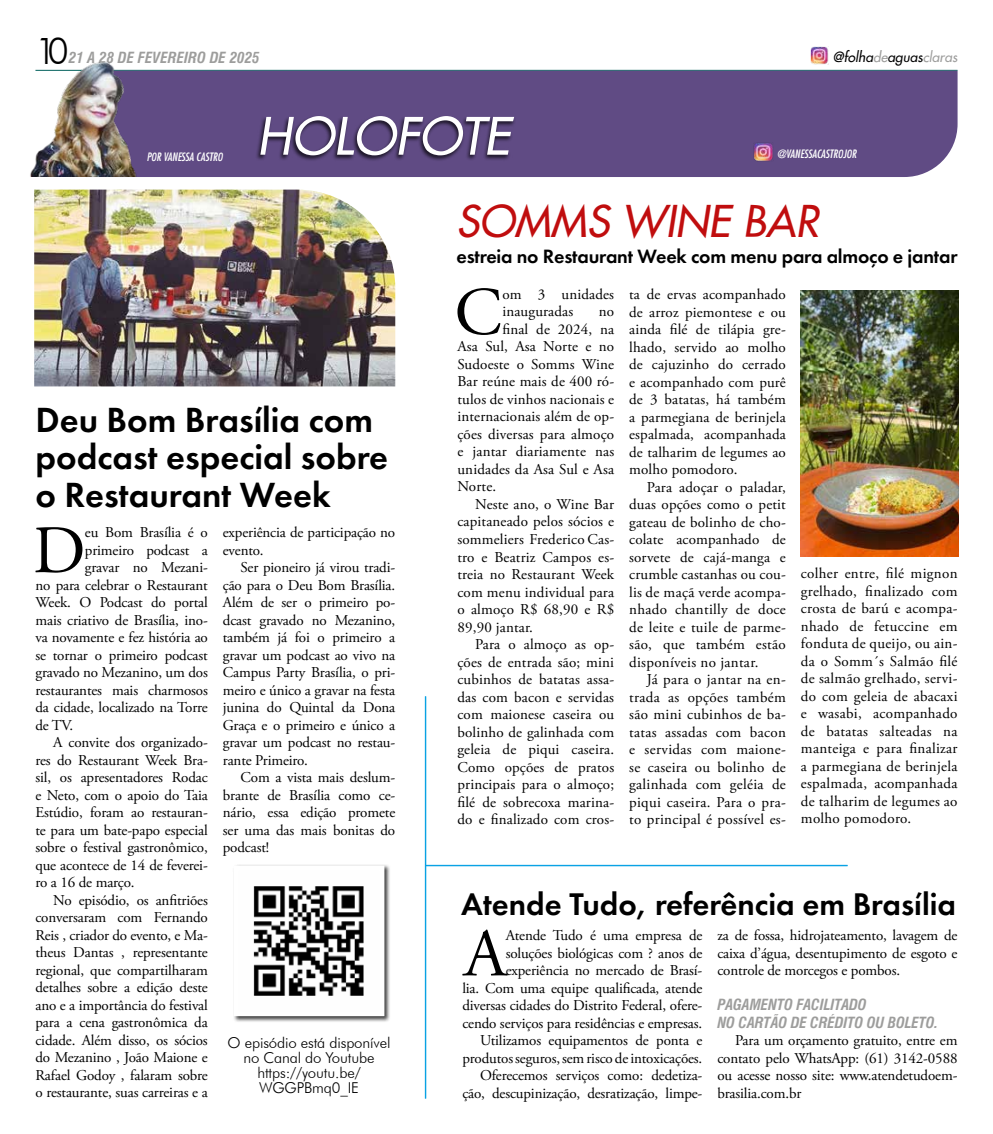
<style>
.page{position:relative;width:993px;height:1134px;background:#fff}
.page>*{position:absolute;margin:0;border:0;box-sizing:border-box;transform-origin:0 0}
.t1{font:67.75px "Adobe Garamond Pro";color:#000}
.t2{font:italic 50px "Futura 2";color:#fff}
.t3{font:italic 42.5px "Futura 2";color:#c00d0e}
.t4{font:300 37px "Futura BT";color:#000}
.t5{font:600 36.25px/37.5px "Futura PT";color:#000}
.t6{font:600 32.5px "Futura PT";color:#000}
.t7{font:600 20px "Futura PT";letter-spacing:-.01em;color:#000}
.t8{font:15px/17.5px "Adobe Garamond Pro";letter-spacing:-.01em;color:#000;text-align:justify}
.t9{font:15px/17.5px "Adobe Garamond Pro";letter-spacing:.01em;color:#000}
.t10{font:italic 700 condensed 15px/17.5px "Swiss 721 BT";letter-spacing:-.01em;color:#9d9d9c}
.t11{font:300 15px/15px "Futura BT";letter-spacing:-.01em;color:#000;text-align:center}
.t12{font:italic 13.75px "Futura 2";color:#000}
.t13{font:italic condensed 11.25px "Futura";color:#fff}
.s1{color:#9d9d9c}
</style>
<div class="page">
<hr style="left:35px;top:70px;width:922px;height:1px;background:#00605b">
<img style="left:810px;top:47px;width:18px;height:17px">
<div style="left:140px;top:71px;width:817px;height:106px;background:#604b84"></div>
<img style="left:753px;top:142px;width:20px;height:19px">
<img style="left:30px;top:61px;width:110px;height:116px">
<div style="left:255px;top:115px;width:261px;height:47px;background:#000;opacity:.75"></div>
<div style="left:232px;top:864px;width:159px;height:158px;background:#000;opacity:.75"></div>
<img style="left:240px;top:871px;width:138px;height:139px">
<img style="left:34px;top:190px;width:361px;height:196px">
<img style="left:800px;top:291px;width:158px;height:265px">
<hr style="left:425px;top:696px;width:1px;height:402px;background:#009fe3">
<hr style="left:426px;top:865px;width:421px;height:1px;background:#009fe3">
<h3 class="t4" style="left:35px;top:28px;width:35px">10</h3>
<p class="t10" style="left:69px;top:49px;width:192px">21 A 28 DE FEVEREIRO DE 2025</p>
<p class="t12" style="left:832px;top:48px;width:126px">@folha<span class="s1">de</span>aguas<span class="s1">claras</span></p>
<p class="t13" style="left:147px;top:149px;width:77px">POR VANESSA CASTRO</p>
<h2 class="t2" style="left:257px;top:103px;width:254px">HOLOFOTE</h2>
<p class="t13" style="left:777px;top:146px;width:81px">@VANESSACASTROJOR</p>
<h3 class="t5" style="left:35px;top:400px;width:354px">Deu Bom Brasília com podcast especial sobre o Restaurant Week</h3>
<h1 class="t1" style="left:33px;top:510px;width:54px">D</h1>
<p class="t8" style="left:85px;top:524px;width:124px">eu Bom Brasília é o</p>
<p class="t8" style="left:85px;top:542px;width:124px">primeiro podcast a</p>
<p class="t8" style="left:85px;top:559px;width:124px">gravar no Mezani-</p>
<p class="t8" style="left:35px;top:577px;width:174px">no para celebrar o Restaurant</p>
<p class="t8" style="left:35px;top:594px;width:174px">Week. O Podcast do portal</p>
<p class="t8" style="left:35px;top:612px;width:174px">mais criativo de Brasília, ino-</p>
<p class="t8" style="left:35px;top:629px;width:174px">va novamente e fez história ao</p>
<p class="t8" style="left:35px;top:647px;width:174px">se tornar o primeiro podcast</p>
<p class="t8" style="left:35px;top:664px;width:174px">gravado no Mezanino, um dos</p>
<p class="t8" style="left:35px;top:682px;width:174px">restaurantes mais charmosos</p>
<p class="t8" style="left:35px;top:699px;width:174px">da cidade, localizado na Torre</p>
<p class="t8" style="left:35px;top:717px;width:39px">de TV.</p>
<p class="t8" style="left:53px;top:734px;width:156px">A convite dos organizado-</p>
<p class="t8" style="left:35px;top:752px;width:174px">res do Restaurant Week Bra-</p>
<p class="t8" style="left:35px;top:769px;width:174px">sil, os apresentadores Rodac</p>
<p class="t8" style="left:35px;top:787px;width:174px">e Neto, com o apoio do Taia</p>
<p class="t8" style="left:35px;top:804px;width:174px">Estúdio, foram ao restauran-</p>
<p class="t8" style="left:35px;top:822px;width:174px">te para um bate-papo especial</p>
<p class="t8" style="left:35px;top:839px;width:174px">sobre o festival gastronômico,</p>
<p class="t8" style="left:35px;top:857px;width:174px">que acontece de 14 de feverei-</p>
<p class="t8" style="left:35px;top:874px;width:100px">ro a 16 de março.</p>
<p class="t8" style="left:53px;top:892px;width:156px">No episódio, os anfitriões</p>
<p class="t8" style="left:35px;top:909px;width:174px">conversaram com Fernando</p>
<p class="t8" style="left:35px;top:927px;width:174px">Reis , criador do evento, e Ma-</p>
<p class="t8" style="left:35px;top:944px;width:174px">theus Dantas , representante</p>
<p class="t8" style="left:35px;top:962px;width:174px">regional, que compartilharam</p>
<p class="t8" style="left:35px;top:979px;width:174px">detalhes sobre a edição deste</p>
<p class="t8" style="left:35px;top:997px;width:174px">ano e a importância do festival</p>
<p class="t8" style="left:35px;top:1014px;width:174px">para a cena gastronômica da</p>
<p class="t8" style="left:35px;top:1032px;width:174px">cidade. Além disso, os sócios</p>
<p class="t8" style="left:35px;top:1049px;width:174px">do Mezanino , João Maione e</p>
<p class="t8" style="left:35px;top:1067px;width:174px">Rafael Godoy , falaram sobre</p>
<p class="t8" style="left:35px;top:1084px;width:174px">o restaurante, suas carreiras e a</p>
<p class="t8" style="left:223px;top:524px;width:174px">experiência de participação no evento.</p>
<p class="t8" style="left:223px;top:559px;width:174px;text-indent:18px">Ser pioneiro já virou tradi&shy;ção para o Deu Bom Brasília.<br>Além de ser o primeiro po&shy;dcast gravado no Mezanino, também já foi o primeiro a gravar um podcast ao vivo na Campus Party Brasília, o pri&shy;meiro e único a gravar na festa junina do Quintal da Dona Graça e o primeiro e único a gravar um podcast no restau&shy;rante Primeiro.</p>
<p class="t8" style="left:223px;top:769px;width:174px;text-indent:18px">Com a vista mais deslum&shy;brante de Brasília como ce&shy;nário, essa edição promete ser uma das mais bonitas do podcast!</p>
<p class="t11" style="left:227px;top:1035px;width:164px">O episódio está disponível no Canal do Youtube https://youtu.be/<br>WGGPBmq0_IE</p>
<h3 class="t3" style="left:456px;top:194px;width:363px">SOMMS WINE BAR</h3>
<h3 class="t7" style="left:456px;top:243px;width:502px">estreia no Restaurant Week com menu para almoço e jantar</h3>
<h1 class="t1" style="left:454px;top:272px;width:49px">C</h1>
<p class="t9" style="left:502px;top:286px;width:113px">om 3 unidades inauguradas</p>
<p class="t8" style="left:629px;top:286px;width:158px">ta de ervas acompanhado de arroz piemontese e ou ainda filé de tilápia gre&shy;lhado, servido ao molho de cajuzinho do cerrado e acompanhado com purê de 3 batatas, há também a parmegiana de berinjela espalmada, acompanhada de talharim de legumes ao molho pomodoro.</p>
<p class="t8" style="left:629px;top:479px;width:158px;text-indent:18px">Para adoçar o paladar, duas opções como o petit gateau de bolinho de cho&shy;colate acompanhado de sorvete de cajá-manga e crumble castanhas ou cou&shy;lis de maçã verde acompa&shy;nhado chantilly de doce de leite e tuile de parme&shy;são, que também estão disponíveis no jantar.</p>
<p class="t8" style="left:629px;top:671px;width:158px;text-indent:18px">Já para o jantar na en&shy;trada as opções também são mini cubinhos de ba&shy;tatas assadas com bacon e servidas com maione&shy;se caseira ou bolinho de galinhada com geléia de piqui caseira. Para o pra&shy;to principal é possível es-</p>
<p class="t8" style="left:598px;top:303px;width:17px">no</p>
<p class="t9" style="left:502px;top:321px;width:113px">final de 2024, na</p>
<p class="t9" style="left:457px;top:338px;width:158px">Asa Sul, Asa Norte e no</p>
<p class="t9" style="left:457px;top:356px;width:158px">Sudoeste o Somms Wine</p>
<p class="t9" style="left:457px;top:373px;width:158px">Bar reúne mais de 400 ró-</p>
<p class="t9" style="left:457px;top:391px;width:158px">tulos de vinhos nacionais e</p>
<p class="t9" style="left:457px;top:408px;width:158px">internacionais além de op-</p>
<p class="t9" style="left:457px;top:426px;width:158px">ções diversas para almoço</p>
<p class="t9" style="left:457px;top:443px;width:158px">e jantar diariamente nas</p>
<p class="t9" style="left:457px;top:461px;width:158px">unidades da Asa Sul e Asa</p>
<p class="t8" style="left:457px;top:478px;width:40px">Norte.</p>
<p class="t9" style="left:475px;top:496px;width:140px">Neste ano, o Wine Bar</p>
<p class="t9" style="left:457px;top:513px;width:158px">capitaneado pelos sócios e</p>
<p class="t9" style="left:457px;top:531px;width:158px">sommeliers Frederico Cas-</p>
<p class="t9" style="left:457px;top:548px;width:158px">tro e Beatriz Campos es-</p>
<p class="t9" style="left:457px;top:566px;width:158px">treia no Restaurant Week</p>
<p class="t9" style="left:457px;top:583px;width:158px">com menu individual para</p>
<p class="t9" style="left:457px;top:601px;width:158px">o almoço R$ 68,90 e R$</p>
<p class="t9" style="left:457px;top:618px;width:77px">89,90 jantar.</p>
<p class="t9" style="left:475px;top:636px;width:140px">Para o almoço as op-</p>
<p class="t9" style="left:457px;top:653px;width:158px">ções de entrada são; mini</p>
<p class="t9" style="left:457px;top:671px;width:158px">cubinhos de batatas assa-</p>
<p class="t9" style="left:457px;top:689px;width:158px">das com bacon e servidas</p>
<p class="t9" style="left:457px;top:706px;width:158px">com maionese caseira ou</p>
<p class="t9" style="left:457px;top:724px;width:158px">bolinho de galinhada com</p>
<p class="t9" style="left:457px;top:741px;width:158px">geleia de piqui caseira.</p>
<p class="t9" style="left:457px;top:759px;width:158px">Como opções de pratos</p>
<p class="t9" style="left:457px;top:776px;width:158px">principais para o almoço;</p>
<p class="t9" style="left:457px;top:794px;width:158px">filé de sobrecoxa marina-</p>
<p class="t9" style="left:457px;top:811px;width:158px">do e finalizado com cros-</p>
<p class="t8" style="left:800px;top:565px;width:158px">colher entre, filé mignon grelhado, finalizado com crosta de barú e acompa&shy;nhado de fetuccine em fonduta de queijo, ou ain&shy;da o Somm´s Salmão filé de salmão grelhado, servi&shy;do com geleia de abacaxi e wasabi, acompanhado de batatas salteadas na manteiga e para finalizar a parmegiana de berinjela espalmada, acompanhada de talharim de legumes ao molho pomodoro.</p>
<h3 class="t6" style="left:461px;top:884px;width:496px">Atende Tudo, referência em Brasília</h3>
<h1 class="t1" style="left:464px;top:913px;width:44px">A</h1>
<p class="t8" style="left:462px;top:927px;width:241px;text-align:right">Atende Tudo é uma empresa de soluções biológicas com ? anos de experiência no mercado de Brasí-<br>lia. Com uma equipe qualificada, atende diversas cidades do Distrito Federal, ofere&shy;cendo serviços para residências e empresas.<br>Utilizamos equipamentos de ponta e produtos seguros, sem risco de intoxicações.<br>Oferecemos serviços como: dedetiza&shy;ção, descupinização, desratização, limpe-</p>
<p class="t8" style="left:717px;top:927px;width:241px">za de fossa, hidrojateamento, lavagem de caixa d’água, desentupimento de esgoto e controle de morcegos e pombos.</p>
<p class="t10" style="left:717px;top:996px;width:222px">PAGAMENTO FACILITADO<br>NO CARTÃO DE CRÉDITO OU BOLETO.</p>
<p class="t8" style="left:717px;top:1032px;width:241px;text-indent:18px">Para um orçamento gratuito, entre em contato pelo WhatsApp: (61) 3142-0588 ou acesse nosso site: www.atendetudoem&shy;brasilia.com.br</p>
</div>
